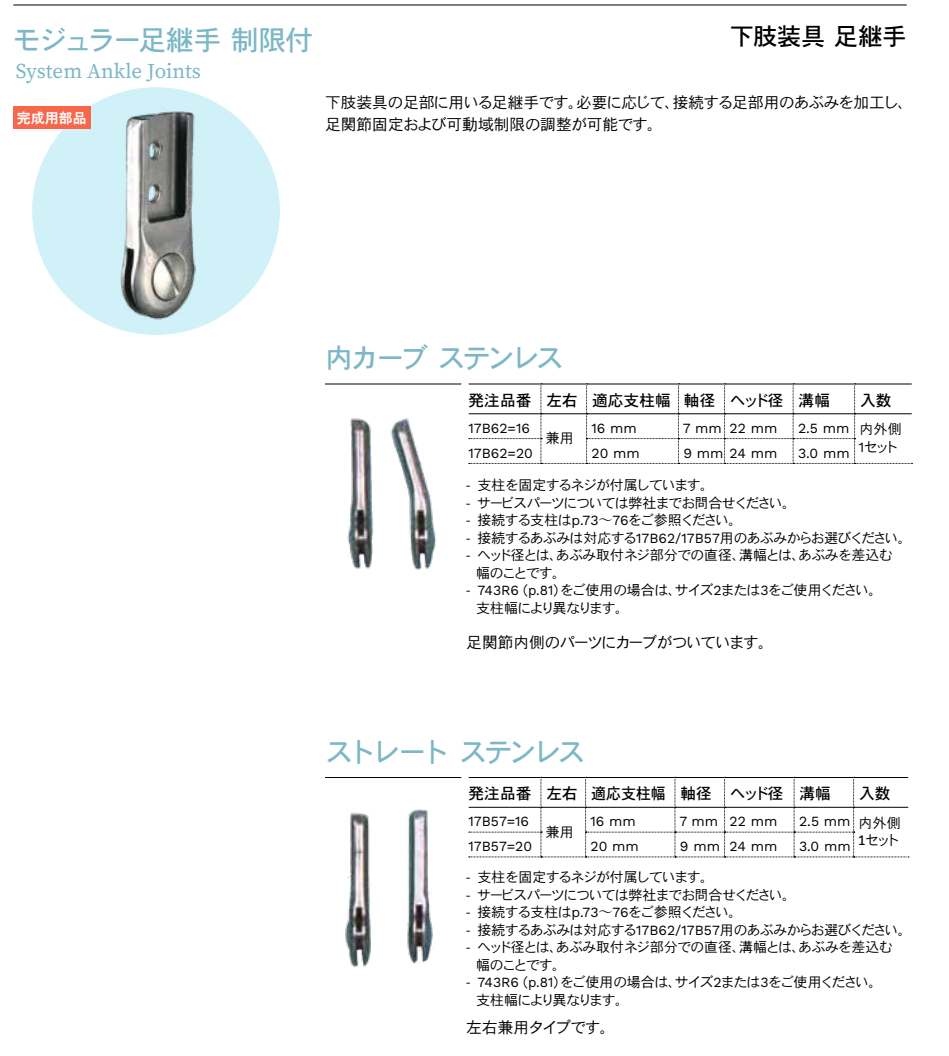
<style>
.page{position:relative;width:949px;height:1056px;background:#fff}
.page>*{position:absolute;margin:0;border:0;box-sizing:border-box;transform-origin:0 0}
.t1{font:28px "DFHS Gothic Std W5";letter-spacing:-.075em;color:#7cb7c6}
.t2{font:28px "DFHS Gothic Std W5";letter-spacing:-.14em;color:#7cb7c6}
.t3{font:28px "DFHS Gothic Std W5";letter-spacing:-.105em;color:#7cb7c6}
.t4{font:24.5px "DFHS Gothic Std W5";letter-spacing:-.025em;color:#000}
.t5{font:21px "Source Serif Pro";color:#7cb7c6}
.t6{font:15.75px/22.8px "DFHS Gothic Std W3";letter-spacing:-.035em;color:#000}
.t7{font:15.75px "DFHS Gothic Std W5";color:#000}
.t8{font:15.75px "DFHS Gothic Std W3";letter-spacing:-.07em;color:#000}
.t9{font:14px/17.5px "DFHS Gothic Std W3";letter-spacing:-.07em;color:#000}
.t10{font:14px "Work Sans";color:#000}
.t11{font:14px/17.5px "DFHS Gothic Std W3";letter-spacing:-.07em;color:#000;scale:.96 1}
.t12{font:14px "HGP Gothic E";color:#fff}
.s1{font-family:"DFHS Gothic Std W3"}
.s2{font-family:"Myriad Pro"}
.s3{font-family:"Work Sans"}
.s4{font-family:"Koz Min Pro"}
</style>
<div class="page">
<hr style="left:13px;top:5px;width:893px;height:1px;background:#000">
<hr style="left:325px;top:777px;width:136px;height:1px;background:#000">
<svg style="left:468px;top:777px;width:441px;height:80px"></svg>
<hr style="left:325px;top:383px;width:136px;height:1px;background:#000">
<svg style="left:468px;top:383px;width:444px;height:81px"></svg>
<img style="left:16px;top:93px;width:264px;height:240px">
<img style="left:347px;top:418px;width:89px;height:152px">
<img style="left:345px;top:809px;width:88px;height:158px">
<div style="left:13px;top:107px;width:78px;height:21px;background:#f6674b"></div>
<h1 class="t1" style="left:13px;top:25px;width:302px">モジュラー足継手 制限付</h1>
<h2 class="t4" style="left:729px;top:23px;width:178px">下肢装具 足継手</h2>
<h3 class="t5" style="left:16px;top:57px;width:187px">System Ankle Joints</h3>
<p class="t6" style="left:325px;top:90px;width:590px">下肢装具の足部に用いる足継手です。必要に応じて、接続する足部用のあぶみを加工し、足関節固定および可動域制限の調整が可能です。</p>
<p class="t12" style="left:17px;top:111px;width:71px">完成用部品</p>
<h1 class="t3" style="left:325px;top:342px;width:240px">内カーブ ステンレス</h1>
<p class="t7" style="left:468px;top:391px;width:363px">発注品番 左右 適応支柱幅 軸径 ヘッド径 溝幅</p>
<p class="t7" style="left:860px;top:391px;width:33px">入数</p>
<p class="t10" style="left:468px;top:417px;width:63px">17B62=16</p>
<p class="t9" style="left:546px;top:429px;width:29px">兼用</p>
<p class="t10" style="left:591px;top:417px;width:47px">16 mm</p>
<p class="t10" style="left:682px;top:417px;width:96px">7 mm 22 mm</p>
<p class="t10" style="left:798px;top:417px;width:105px">2.5 mm <span class="s1">内外側</span></p>
<p class="t10" style="left:468px;top:442px;width:66px">17B62=20</p>
<p class="t10" style="left:591px;top:442px;width:50px">20 mm</p>
<p class="t10" style="left:683px;top:442px;width:95px">9 mm 24 mm</p>
<p class="t10" style="left:798px;top:442px;width:102px">3.0 mm 1<sup>セット</sup></p>
<p class="t9" style="left:466px;top:476px;width:249px"><span class="s2">-</span>　支柱を固定するネジが付属しています。</p>
<p class="t9" style="left:466px;top:493px;width:331px"><span class="s2">-</span> サービスパーツについては弊社までお問合せください。</p>
<p class="t9" style="left:466px;top:511px;width:278px"><span class="s2">-</span> 接続する支柱は<span class="s3">p.73</span><span class="s4">～</span><span class="s3">76</span>をご参照ください。</p>
<p class="t9" style="left:466px;top:528px;width:447px"><span class="s2">-</span> 接続するあぶみは対応する<span class="s3">17B62/17B57</span>用のあぶみからお選びください。</p>
<p class="t9" style="left:476px;top:546px;width:418px;text-indent:-10px"><span class="s2">-</span> ヘッド径とは、あぶみ取付ネジ部分での直径、溝幅とは、あぶみを差込む幅のことです。</p>
<p class="t11" style="left:476px;top:581px;width:424px;text-indent:-10px"><span class="s2">-</span> <span class="s3">743R6</span> (<span class="s3">p.81</span>) をご使用の場合は、サイズ<span class="s3">2</span>または<span class="s3">3</span>をご使用ください。支柱幅により異なります。</p>
<p class="t8" style="left:466px;top:633px;width:309px">足関節内側のパーツにカーブがついています。</p>
<h1 class="t2" style="left:325px;top:736px;width:262px">ストレート ステンレス</h1>
<p class="t7" style="left:468px;top:785px;width:364px">発注品番 左右 適応支柱幅 軸径 ヘッド径 溝幅</p>
<p class="t7" style="left:859px;top:785px;width:33px">入数</p>
<p class="t10" style="left:468px;top:810px;width:62px">17B57=16</p>
<p class="t9" style="left:546px;top:822px;width:29px">兼用</p>
<p class="t10" style="left:590px;top:810px;width:47px">16 mm</p>
<p class="t10" style="left:679px;top:810px;width:99px">7 mm 22 mm</p>
<p class="t10" style="left:799px;top:810px;width:103px">2.5 mm <span class="s1">内外側</span></p>
<p class="t10" style="left:468px;top:835px;width:65px">17B57=20</p>
<p class="t10" style="left:590px;top:835px;width:50px">20 mm</p>
<p class="t10" style="left:680px;top:835px;width:99px">9 mm 24 mm</p>
<p class="t10" style="left:799px;top:835px;width:102px">3.0 mm <sup>1</sup><sup>セット</sup></p>
<p class="t9" style="left:466px;top:868px;width:249px"><span class="s2">-</span>　支柱を固定するネジが付属しています。</p>
<p class="t9" style="left:466px;top:885px;width:331px"><span class="s2">-</span> サービスパーツについては弊社までお問合せください。</p>
<p class="t9" style="left:466px;top:903px;width:278px"><span class="s2">-</span> 接続する支柱は<span class="s3">p.73</span><span class="s4">～</span><span class="s3">76</span>をご参照ください。</p>
<p class="t9" style="left:466px;top:920px;width:447px"><span class="s2">-</span> 接続するあぶみは対応する<span class="s3">17B62/17B57</span>用のあぶみからお選びください。</p>
<p class="t9" style="left:476px;top:938px;width:418px;text-indent:-10px"><span class="s2">-</span> ヘッド径とは、あぶみ取付ネジ部分での直径、溝幅とは、あぶみを差込む幅のことです。</p>
<p class="t11" style="left:476px;top:973px;width:424px;text-indent:-10px"><span class="s2">-</span> <span class="s3">743R6</span> (<span class="s3">p.81</span>) をご使用の場合は、サイズ<span class="s3">2</span>または<span class="s3">3</span>をご使用ください。支柱幅により異なります。</p>
<p class="t6" style="left:466px;top:1016px;width:151px">左右兼用タイプです。</p>
</div>
